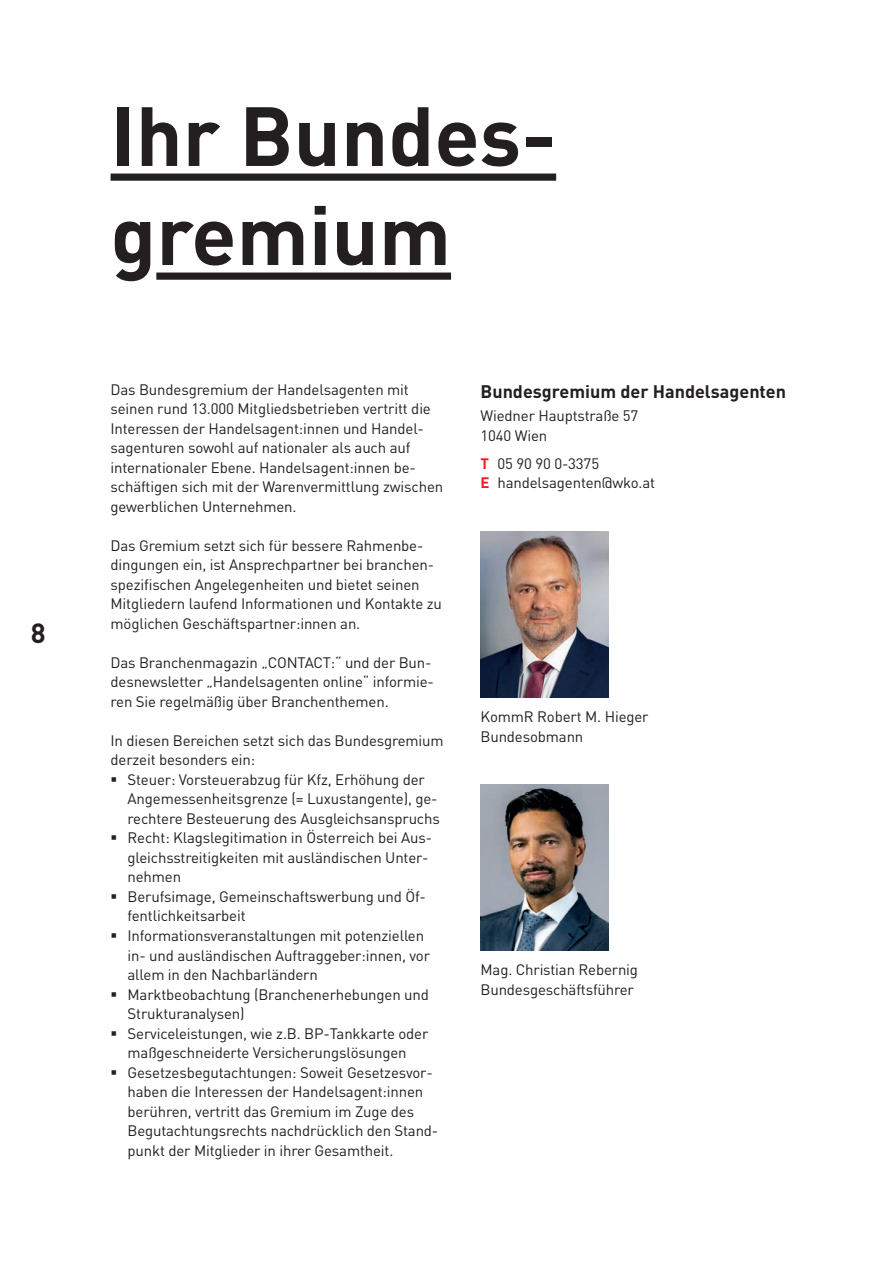
<style>
.page{position:relative;width:893px;height:1263px;background:#fff}
.page>*{position:absolute;margin:0;border:0;box-sizing:border-box;transform-origin:0 0}
.t1{font:700 82.5px/99px "DIN";color:#231f20}
.t2{font:700 27.45px "DIN";color:#231f20}
.t3{font:700 18px "DIN";color:#231f20}
.t4{font:15px/19.5px "DIN";letter-spacing:-.01em;color:#231f20}
.s1{font-family:"DIN Pro";font-weight:700;color:#ee1d23}
</style>
<div class="page">
<div style="left:111px;top:174px;width:445px;height:7px;background:#231f20"></div>
<div style="left:156px;top:273px;width:295px;height:7px;background:#231f20"></div>
<img style="left:480px;top:784px;width:128px;height:166px">
<img style="left:480px;top:531px;width:128px;height:166px">
<h2 class="t2" style="left:31px;top:615px;width:16px">8</h2>
<h1 class="t1" style="left:111px;top:83px;width:447px">Ihr Bundes&shy;gremium</h1>
<p class="t4" style="left:111px;top:379px;width:334px">Das Bundesgremium der Handelsagenten mit seinen rund 13.000 Mitgliedsbetrieben vertritt die Interessen der Handelsagent:innen und Handel&shy;sagenturen sowohl auf nationaler als auch auf internationaler Ebene. Handelsagent:innen be&shy;schäftigen sich mit der Warenvermittlung zwischen gewerblichen Unternehmen.</p>
<p class="t4" style="left:111px;top:535px;width:333px">Das Gremium setzt sich für bessere Rahmenbe&shy;dingungen ein, ist Ansprechpartner bei branchen&shy;spezifischen Angelegenheiten und bietet seinen Mitgliedern laufend Informationen und Kontakte zu möglichen Geschäftspartner:innen an.</p>
<p class="t4" style="left:111px;top:652px;width:325px">Das Branchenmagazin „CONTACT:“ und der Bun&shy;desnewsletter „Handelsagenten online“ informie&shy;ren Sie regelmäßig über Branchenthemen.</p>
<p class="t4" style="left:111px;top:730px;width:335px">In diesen Bereichen setzt sich das Bundesgremium derzeit besonders ein:</p>
<p class="t4" style="left:128px;top:769px;width:314px">Steuer: Vorsteuerabzug für Kfz, Erhöhung der Angemessenheitsgrenze (= Luxustangente), ge&shy;rechtere Besteuerung des Ausgleichsanspruchs Recht: Klagslegitimation in Österreich bei Aus&shy;gleichsstreitigkeiten mit ausländischen Unter&shy;nehmen<br>Berufsimage, Gemeinschaftswerbung und Öf&shy;fentlichkeitsarbeit<br>Informationsveranstaltungen mit potenziellen in- und ausländischen Auftraggeber:innen, vor allem in den Nachbarländern Marktbeobachtung (Branchenerhebungen und Strukturanalysen)<br>Serviceleistungen, wie z.B. BP-Tankkarte oder maßgeschneiderte Versicherungslösungen Gesetzesbegutachtungen: Soweit Gesetzesvor&shy;haben die Interessen der Handelsagent:innen berühren, vertritt das Gremium im Zuge des Begutachtungsrechts nachdrücklich den Stand&shy;punkt der Mitglieder in ihrer Gesamtheit.</p>
<p class="t3" style="left:480px;top:379px;width:307px">Bundesgremium der Handelsagenten</p>
<p class="t4" style="left:480px;top:406px;width:159px">Wiedner Hauptstraße 57<br>1040 Wien</p>
<p class="t4" style="left:480px;top:453px;width:176px"><span class="s1">T</span> 05 90 90 0-3375<br><span class="s1">E</span> handelsagenten@wko.at</p>
<p class="t4" style="left:480px;top:707px;width:170px">KommR Robert M. Hieger<br>Bundesobmann</p>
<p class="t4" style="left:480px;top:960px;width:159px">Mag. Christian Rebernig<br>Bundesgeschäftsführer</p>
</div>
